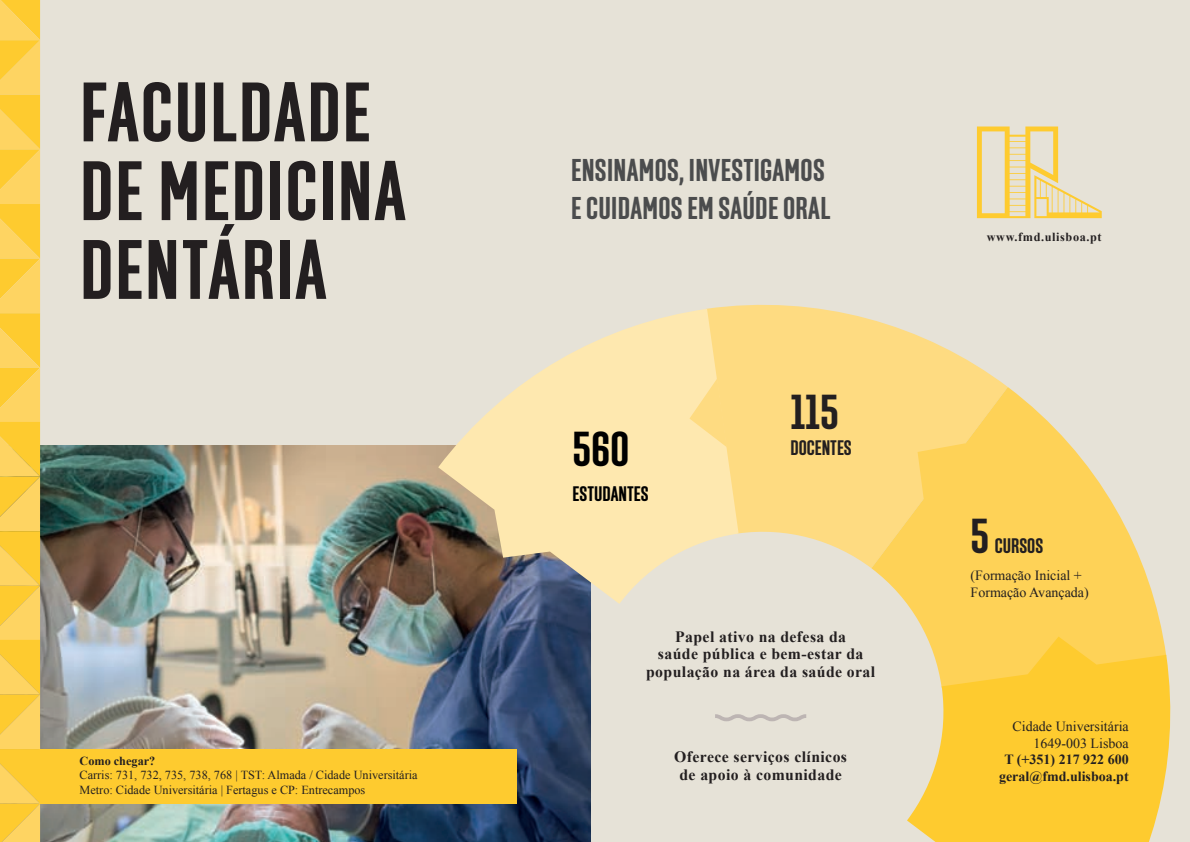
<style>
.page{position:relative;width:1190px;height:842px;background:#fff}
.page>*{position:absolute;margin:0;border:0;box-sizing:border-box;transform-origin:0 0}
.t1{font:700 84px/78.8px "Solido Compressed";letter-spacing:.025em;color:#231f20}
.t2{font:700 49px "Solido Compressed";color:#231f20}
.t3{font:700 49px "Solido Compressed";color:#000}
.t4{font:700 31.5px/37.8px "Solido Compressed";letter-spacing:.01em;color:#4b4c4d}
.t5{font:700 21px "Solido Compressed";color:#231f20}
.t6{font:700 21px "Solido Compressed";color:#000}
.t7{font:700 15.75px/17.5px "Times New Roman";letter-spacing:.025em;color:#231f20;text-align:center}
.t8{font:14px/16.8px "Times New Roman";color:#231f20}
.t9{font:700 14px/16.8px "Times New Roman";color:#231f20;text-align:center}
.t10{font:12.25px/14.7px "Times New Roman";color:#231f20}
.t11{font:700 12.25px "Times New Roman";letter-spacing:.05em;color:#231f20}
.t12{font:700 12.25px "Times New Roman";color:#231f20}
</style>
<div class="page">
<div style="left:0;top:0;width:1190px;height:841px;background:#e6e2d7"></div>
<img style="left:40px;top:445px;width:551px;height:396px">
<svg style="left:706px;top:304px;width:302px;height:264px;fill:#fedb81"></svg>
<svg style="left:871px;top:387px;width:292px;height:249px;fill:#fed257"></svg>
<svg style="left:907px;top:636px;width:264px;height:205px;background:#fbce48"></svg>
<svg style="left:438px;top:309px;width:301px;height:294px;fill:#fee8af"></svg>
<svg style="left:689px;top:378px;width:38px;height:69px;background:#fee094"></svg>
<div style="left:40px;top:749px;width:477px;height:54px;background:#fecb2f"></div>
<svg style="left:977px;top:126px;width:125px;height:92px"></svg>
<svg style="left:715px;top:714px;width:91px;height:7px"></svg>
<svg style="left:0;top:0;width:40px;height:842px;background:#fdcf49"></svg>
<h1 class="t1" style="left:80px;top:77px;width:327px">FACULDADE<br>DE MEDICINA<br>DENTÁRIA</h1>
<p class="t12" style="left:80px;top:752px;width:77px">Como chegar?</p>
<p class="t10" style="left:80px;top:767px;width:340px">carris: 731, 732, 735, 738, 768 | tSt: Almada / cidade Universitária<br>Metro: cidade Universitária | Fertagus e cP: Entrecampos</p>
<h3 class="t4" style="left:571px;top:152px;width:261px">ENSINAMOS, INVESTIGAMOS<br>E CUIDAMOS EM SAÚDE ORAL</h3>
<h2 class="t3" style="left:573px;top:421px;width:58px">560</h2>
<h3 class="t6" style="left:573px;top:481px;width:77px">ESTUDANTES</h3>
<h2 class="t2" style="left:790px;top:385px;width:50px">115</h2>
<h3 class="t5" style="left:790px;top:435px;width:63px">DOCENTES</h3>
<p class="t7" style="left:646px;top:627px;width:230px">Papel ativo na defesa da<br>saúde pública e bem-estar da população na área da saúde oral</p>
<p class="t7" style="left:674px;top:747px;width:174px">Oferece serviços clínicos de apoio à comunidade</p>
<p class="t11" style="left:987px;top:229px;width:116px">www.fmd.ulisboa.pt</p>
<h2 class="t2" style="left:970px;top:508px;width:20px">5</h2>
<h3 class="t5" style="left:995px;top:534px;width:50px">CURSOS</h3>
<p class="t8" style="left:970px;top:566px;width:120px">(Formação Inicial +<br>Formação Avançada)</p>
<p class="t8" style="left:1012px;top:717px;width:118px;text-align:right">cidade Universitária<br>1649-003 Lisboa</p>
<p class="t9" style="left:999px;top:751px;width:131px">T (+351) 217 922 600 geral@fmd.ulisboa.pt</p>
</div>
